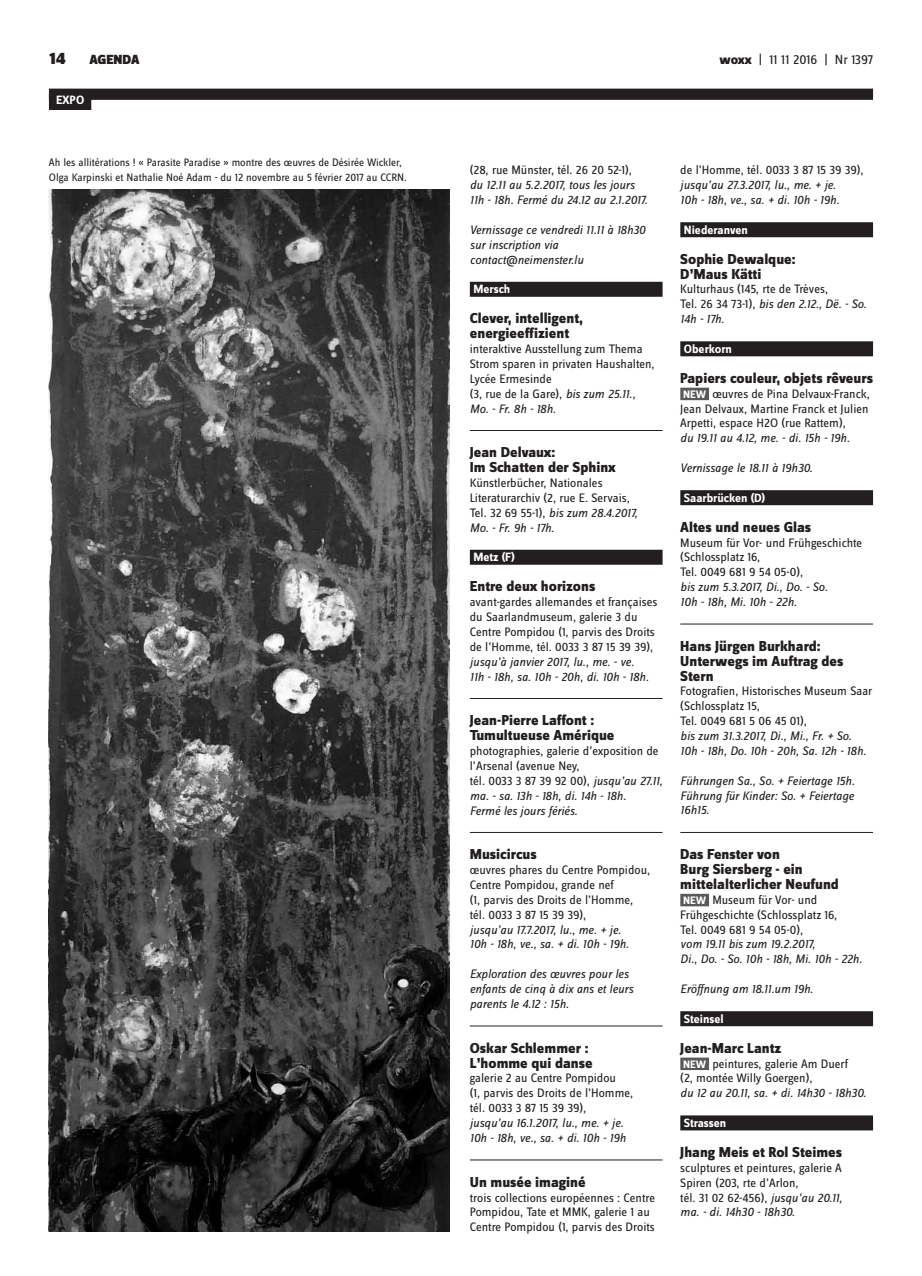
<style>
.page{position:relative;width:922px;height:1276px;background:#fff}
.page>*{position:absolute;margin:0;border:0;box-sizing:border-box;transform-origin:0 0}
.t1{font:900 17.5px "Zine Sans Dis";color:#231f20}
.t2{font:800 15px/14.9px "Zine Sans Dis";color:#231f20}
.t3{font:13.75px "Zine Sans Dis";letter-spacing:-.01em;color:#231f20}
.t4{font:900 13.75px "Zine Sans Dis";color:#231f20}
.t5{font:12.75px/14.9px "Zine Sans Dis";color:#231f20}
.t6{font:italic 12.75px/14.9px "Zine Sans Dis";color:#231f20}
.t7{font:700 12.5px "Zine Sans Dis";color:#fff}
.t8{font:11.25px/14.9px "Zine Sans Dis";color:#231f20}
.s1{font-weight:800}
.s2{font-style:italic}
.s3{font-weight:700;font-size:11.25px;color:#fff}
</style>
<div class="page">
<div style="left:469px;top:282px;width:193px;height:15px;background:#231f20"></div>
<hr style="left:469px;top:430px;width:193px;height:1px;background:#231f20">
<div style="left:469px;top:550px;width:193px;height:15px;background:#231f20"></div>
<hr style="left:469px;top:698px;width:193px;height:1px;background:#231f20">
<hr style="left:469px;top:832px;width:193px;height:1px;background:#231f20">
<hr style="left:469px;top:1025px;width:193px;height:1px;background:#231f20">
<hr style="left:469px;top:1159px;width:193px;height:1px;background:#231f20">
<div style="left:680px;top:222px;width:192px;height:15px;background:#231f20"></div>
<div style="left:680px;top:341px;width:192px;height:15px;background:#231f20"></div>
<div style="left:680px;top:388px;width:28px;height:12px;background:#58595b"></div>
<div style="left:680px;top:490px;width:192px;height:15px;background:#231f20"></div>
<hr style="left:680px;top:624px;width:192px;height:1px;background:#231f20">
<hr style="left:680px;top:832px;width:192px;height:1px;background:#231f20">
<div style="left:680px;top:894px;width:28px;height:12px;background:#58595b"></div>
<div style="left:680px;top:1011px;width:192px;height:15px;background:#231f20"></div>
<div style="left:680px;top:1057px;width:28px;height:13px;background:#58595b"></div>
<div style="left:680px;top:1115px;width:192px;height:15px;background:#231f20"></div>
<div style="left:49px;top:89px;width:823px;height:11px;background:#231f20"></div>
<div style="left:49px;top:94px;width:42px;height:16px;background:#231f20"></div>
<img style="left:49px;top:189px;width:400px;height:1042px">
<h1 class="t1" style="left:50px;top:49px;width:17px">14</h1>
<p class="t4" style="left:89px;top:53px;width:52px">AGENDA</p>
<p class="t3" style="left:719px;top:53px;width:155px"><span class="s1">woxx</span> | 11 11 2016 | Nr 1397</p>
<p class="t7" style="left:56px;top:93px;width:30px">EXPO</p>
<p class="t8" style="left:49px;top:156px;width:359px">Ah les allitérations ! « Parasite Paradise » montre des œuvres de Désirée Wickler,<br>Olga Karpinski et Nathalie Noé Adam - du 12 novembre au 5 février 2017 au CCRN.</p>
<p class="t5" style="left:469px;top:163px;width:163px">(28, rue Münster, tél. 26 20 52-1),</p>
<p class="t6" style="left:469px;top:178px;width:179px">du 12.11 au 5.2.2017, tous les jours<br>11h - 18h. Fermé du 24.12 au 2.1.2017.</p>
<p class="t6" style="left:469px;top:222px;width:177px">Vernissage ce vendredi 11.11 à 18h30 sur inscription via contact@neimenster.lu</p>
<p class="t7" style="left:473px;top:283px;width:38px">Mersch</p>
<p class="t2" style="left:469px;top:312px;width:115px">Clever, intelligent, energieeffizient</p>
<p class="t5" style="left:469px;top:342px;width:186px">interaktive Ausstellung zum Thema<br>Strom sparen in privaten Haushalten,<br>Lycée Ermesinde<br>(3, rue de la Gare), <span class="s2">bis zum 25.11.,<br>Mo. - Fr. 8h - 18h.</span></p>
<p class="t2" style="left:469px;top:446px;width:147px">Jean Delvaux:<br>Im Schatten der Sphinx</p>
<p class="t5" style="left:469px;top:476px;width:169px">Künstlerbücher, Nationales<br>Literaturarchiv (2, rue E. Servais,<br>Tel. 32 69 55-1), <span class="s2">bis zum 28.4.2017,<br>Mo. - Fr. 9h - 17h.</span></p>
<p class="t7" style="left:473px;top:551px;width:43px">Metz (F)</p>
<p class="t2" style="left:469px;top:580px;width:127px">Entre deux horizons</p>
<p class="t5" style="left:469px;top:595px;width:189px">avant-gardes allemandes et françaises du Saarlandmuseum, galerie 3 du Centre Pompidou (1, parvis des Droits de l’Homme, tél. 0033 3 87 15 39 39),</p>
<p class="t6" style="left:469px;top:654px;width:180px">jusqu’à janvier 2017, lu., me. - ve.<br>11h - 18h, sa. 10h - 20h, di. 10h - 18h.</p>
<p class="t2" style="left:469px;top:713px;width:146px">Jean-Pierre Laffont :<br>Tumultueuse Amérique</p>
<p class="t5" style="left:469px;top:744px;width:194px">photographies, galerie d’exposition de l’Arsenal (avenue Ney,<br>tél. 0033 3 87 39 92 00), <span class="s2">jusqu’au 27.11, ma. - sa. 13h - 18h, di. 14h - 18h.<br>Fermé les jours fériés.</span></p>
<p class="t2" style="left:469px;top:847px;width:68px">Musicircus</p>
<p class="t5" style="left:469px;top:863px;width:182px">œuvres phares du Centre Pompidou,<br>Centre Pompidou, grande nef<br>(1, parvis des Droits de l’Homme, tél. 0033 3 87 15 39 39),</p>
<p class="t6" style="left:469px;top:922px;width:160px">jusqu’au 17.7.2017, lu., me. + je.<br>10h - 18h, ve., sa. + di. 10h - 19h.</p>
<p class="t6" style="left:469px;top:966px;width:165px">Exploration des œuvres pour les enfants de cinq à dix ans et leurs parents le 4.12 : 15h.</p>
<p class="t2" style="left:469px;top:1041px;width:124px">Oskar Schlemmer :<br>L’homme qui danse</p>
<p class="t5" style="left:469px;top:1071px;width:165px">galerie 2 au Centre Pompidou<br>(1, parvis des Droits de l’Homme, tél. 0033 3 87 15 39 39),</p>
<p class="t6" style="left:469px;top:1115px;width:157px">jusqu’au 16.1.2017, lu., me. + je.<br>10h - 18h, ve., sa. + di. 10h - 19h</p>
<p class="t2" style="left:469px;top:1175px;width:117px">Un musée imaginé</p>
<p class="t5" style="left:469px;top:1190px;width:187px">trois collections européennes : Centre<br>Pompidou, Tate et MMK, galerie 1 au<br>Centre Pompidou (1, parvis des Droits</p>
<p class="t5" style="left:680px;top:163px;width:185px">de l’Homme, tél. 0033 3 87 15 39 39),</p>
<p class="t6" style="left:680px;top:178px;width:160px">jusqu’au 27.3.2017, lu., me. + je.<br>10h - 18h, ve., sa. + di. 10h - 19h.</p>
<p class="t7" style="left:683px;top:223px;width:65px">Niederanven</p>
<p class="t2" style="left:680px;top:252px;width:117px">Sophie Dewalque:<br>D’Maus Kätti</p>
<p class="t5" style="left:680px;top:282px;width:188px">Kulturhaus (145, rte de Trèves,<br>Tel. 26 34 73-1), <span class="s2">bis den 2.12., Dë. - So.<br>14h - 17h.</span></p>
<p class="t7" style="left:683px;top:342px;width:50px">Oberkorn</p>
<p class="t2" style="left:680px;top:371px;width:194px">Papiers couleur, objets rêveurs</p>
<p class="t5" style="left:680px;top:387px;width:191px;text-align:justify"><span class="s3">NEW</span> œuvres de Pina Delvaux-Franck, Jean Delvaux, Martine Franck et Julien Arpetti, espace H2O (rue Rattem),</p>
<p class="t6" style="left:680px;top:431px;width:171px">du 19.11 au 4.12, me. - di. 15h - 19h.</p>
<p class="t6" style="left:680px;top:460px;width:134px">Vernissage le 18.11 à 19h30.</p>
<p class="t7" style="left:683px;top:491px;width:83px">Saarbrücken (D)</p>
<p class="t2" style="left:680px;top:520px;width:132px">Altes und neues Glas</p>
<p class="t5" style="left:680px;top:535px;width:183px">Museum für Vor- und Frühgeschichte (Schlossplatz 16,<br>Tel. 0049 681 9 54 05-0),</p>
<p class="t6" style="left:680px;top:579px;width:149px">bis zum 5.3.2017, Di., Do. - So.<br>10h - 18h, Mi. 10h - 22h.</p>
<p class="t2" style="left:680px;top:639px;width:164px">Hans Jürgen Burkhard:<br>Unterwegs im Auftrag des<br>Stern</p>
<p class="t5" style="left:680px;top:684px;width:194px">Fotografien, Historisches Museum Saar (Schlossplatz 15,<br>Tel. 0049 681 5 06 45 01),</p>
<p class="t6" style="left:680px;top:728px;width:187px">bis zum 31.3.2017, Di., Mi., Fr. + So.<br>10h - 18h, Do. 10h - 20h, Sa. 12h - 18h.</p>
<p class="t6" style="left:680px;top:773px;width:176px;text-align:justify">Führungen Sa., So. + Feiertage 15h.<br>Führung für Kinder: So. + Feiertage 16h15.</p>
<p class="t2" style="left:680px;top:847px;width:160px">Das Fenster von<br>Burg Siersberg - ein mittelalterlicher Neufund</p>
<p class="t5" style="left:680px;top:893px;width:158px"><span class="s3">NEW</span> Museum für Vor- und<br>Frühgeschichte (Schlossplatz 16,<br>Tel. 0049 681 9 54 05-0),</p>
<p class="t6" style="left:680px;top:937px;width:183px">vom 19.11 bis zum 19.2.2017,<br>Di., Do. - So. 10h - 18h, Mi. 10h - 22h.</p>
<p class="t6" style="left:680px;top:981px;width:134px">Eröffnung am 18.11.um 19h.</p>
<p class="t7" style="left:683px;top:1012px;width:41px">Steinsel</p>
<p class="t2" style="left:680px;top:1041px;width:103px">Jean-Marc Lantz</p>
<p class="t5" style="left:680px;top:1056px;width:169px"><span class="s3">NEW</span> peintures, galerie Am Duerf (2, montée Willy Goergen),</p>
<p class="t6" style="left:680px;top:1085px;width:187px">du 12 au 20.11, sa. + di. 14h30 - 18h30.</p>
<p class="t7" style="left:683px;top:1116px;width:44px">Strassen</p>
<p class="t2" style="left:680px;top:1145px;width:163px">Jhang Meis et Rol Steimes</p>
<p class="t5" style="left:680px;top:1161px;width:163px">sculptures et peintures, galerie A<br>Spiren (203, rte d’Arlon,<br>tél. 31 02 62-456), <span class="s2">jusqu’au 20.11, ma. - di. 14h30 - 18h30.</span></p>
</div>
